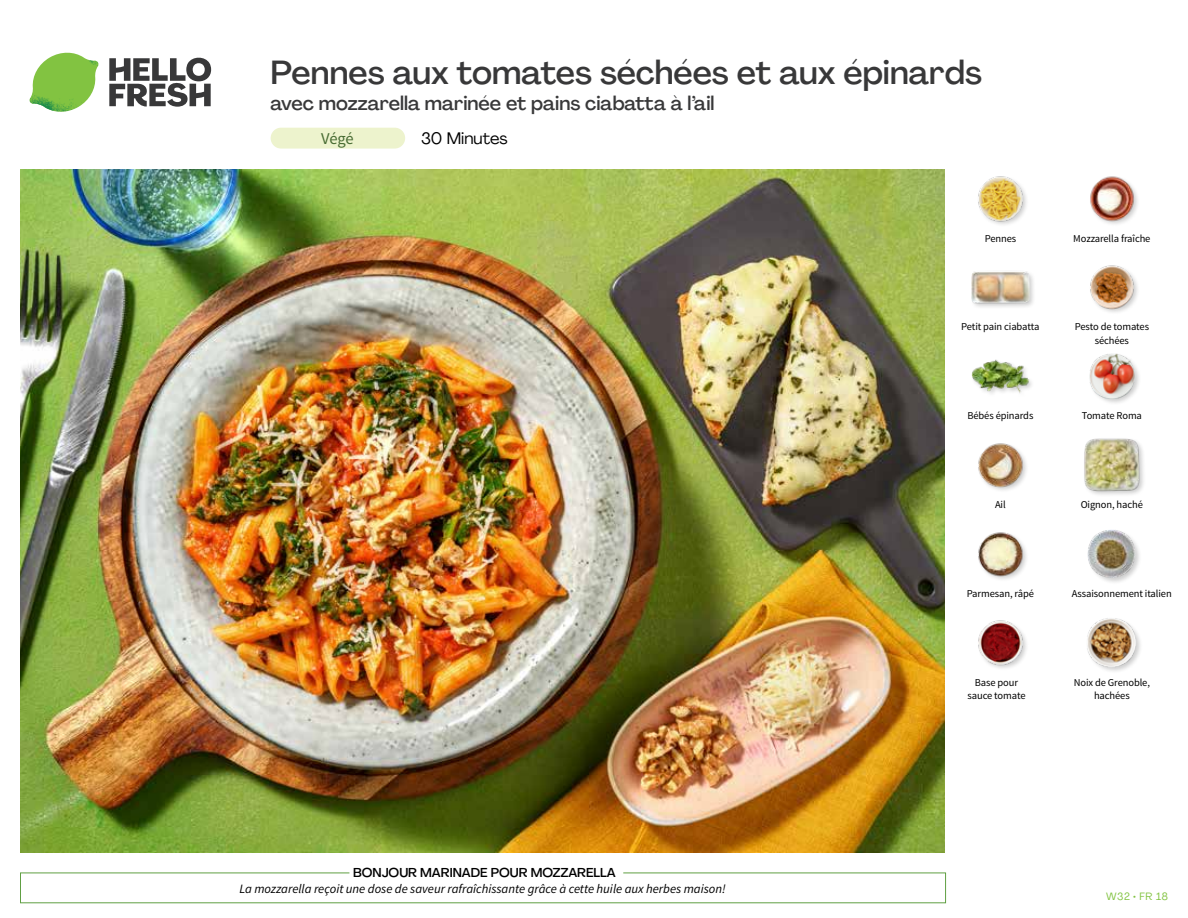
<style>
.page{position:relative;width:1188px;height:918px;background:#fff}
.page>*{position:absolute;margin:0;border:0;box-sizing:border-box;transform-origin:0 0}
.t1{font:500 33px "Agrandir";letter-spacing:-.005em;color:#383839}
.t2{font:500 19.5px "Agrandir";color:#383839}
.t3{font:16.5px "Agrandir";color:#000}
.t4{font:16.5px "Source Sans Pro";color:#476b32}
.t5{font:italic 12.75px "Source Sans Pro";color:#000}
.t6{font:500 12.75px "Agrandir";color:#000}
.t7{font:10.5px/13.5px "Source Sans Pro";letter-spacing:-.01em;color:#000;text-align:center}
.t8{font:10.5px "Agrandir";letter-spacing:.05em;color:#82c341}
</style>
<div class="page">
<div style="left:271px;top:128px;width:134px;height:21px;background:#edf3cd;border-radius:10px"></div>
<svg style="left:109px;top:57px;width:102px;height:50px"></svg>
<svg style="left:34px;top:53px;width:62px;height:40px"></svg>
<img style="left:67px;top:53px;width:32px;height:26px">
<img style="left:33px;top:75px;width:59px;height:11px">
<img style="left:29px;top:79px;width:61px;height:33px">
<img style="left:65px;top:86px;width:27px;height:25px">
<div style="left:20px;top:873px;width:926px;height:30px;border:1px solid #609f43"></div>
<div style="left:349px;top:865px;width:274px;height:15px;background:#fff"></div>
<img style="left:21px;top:170px;width:924px;height:682px">
<div style="left:1086px;top:617px;width:57px;height:57px;background:#000;opacity:.2"></div>
<img style="left:1087px;top:618px;width:50px;height:50px">
<img style="left:978px;top:620px;width:49px;height:49px">
<div style="left:1087px;top:529px;width:55px;height:56px;background:#000;opacity:.2"></div>
<img style="left:1088px;top:530px;width:48px;height:48px">
<img style="left:978px;top:532px;width:49px;height:48px">
<div style="left:1083px;top:437px;width:63px;height:61px;background:#000;opacity:.2"></div>
<img style="left:1083px;top:437px;width:58px;height:57px">
<img style="left:978px;top:443px;width:49px;height:48px">
<div style="left:1088px;top:353px;width:54px;height:53px;background:#000;opacity:.2"></div>
<img style="left:1089px;top:353px;width:46px;height:46px">
<div style="left:971px;top:359px;width:64px;height:40px;background:#000;opacity:.2"></div>
<img style="left:972px;top:359px;width:57px;height:40px">
<img style="left:1090px;top:265px;width:48px;height:47px">
<div style="left:971px;top:270px;width:65px;height:40px;background:#000;opacity:.2"></div>
<img style="left:972px;top:270px;width:57px;height:40px">
<img style="left:1090px;top:176px;width:48px;height:48px">
<img style="left:978px;top:176px;width:49px;height:49px">
<h1 class="t1" style="left:271px;top:52px;width:713px">Pennes aux tomates séchées et aux épinards</h1>
<h2 class="t2" style="left:271px;top:91px;width:445px">avec mozzarella marinée et pains ciabatta à l’ail</h2>
<h3 class="t4" style="left:321px;top:129px;width:34px">Végé</h3>
<h3 class="t3" style="left:421px;top:128px;width:88px">30 Minutes</h3>
<p class="t6" style="left:353px;top:864px;width:264px">BONJOUR MARINADE POUR MOZZARELLA</p>
<p class="t5" style="left:239px;top:881px;width:488px">La mozzarella reçoit une dose de saveur rafraîchissante grâce à cette huile aux herbes maison!</p>
<p class="t7" style="left:985px;top:232px;width:33px">Pennes</p>
<p class="t7" style="left:961px;top:320px;width:80px">Petit pain ciabatta</p>
<p class="t7" style="left:1073px;top:232px;width:79px">Mozzarella fraîche</p>
<p class="t7" style="left:1075px;top:320px;width:76px">Pesto de tomates séchées</p>
<p class="t7" style="left:967px;top:409px;width:68px">Bébés épinards</p>
<p class="t7" style="left:1082px;top:409px;width:62px">Tomate Roma</p>
<p class="t7" style="left:995px;top:498px;width:12px">Ail</p>
<p class="t7" style="left:1081px;top:498px;width:64px">Oignon, haché</p>
<p class="t7" style="left:967px;top:587px;width:69px">Parmesan, râpé</p>
<p class="t7" style="left:1072px;top:587px;width:101px">Assaisonnement italien</p>
<p class="t7" style="left:968px;top:675px;width:60px">Base pour sauce tomate</p>
<p class="t7" style="left:1074px;top:675px;width:78px">Noix de Grenoble, hachées</p>
<p class="t8" style="left:1106px;top:890px;width:63px">W32 • FR 18</p>
</div>
